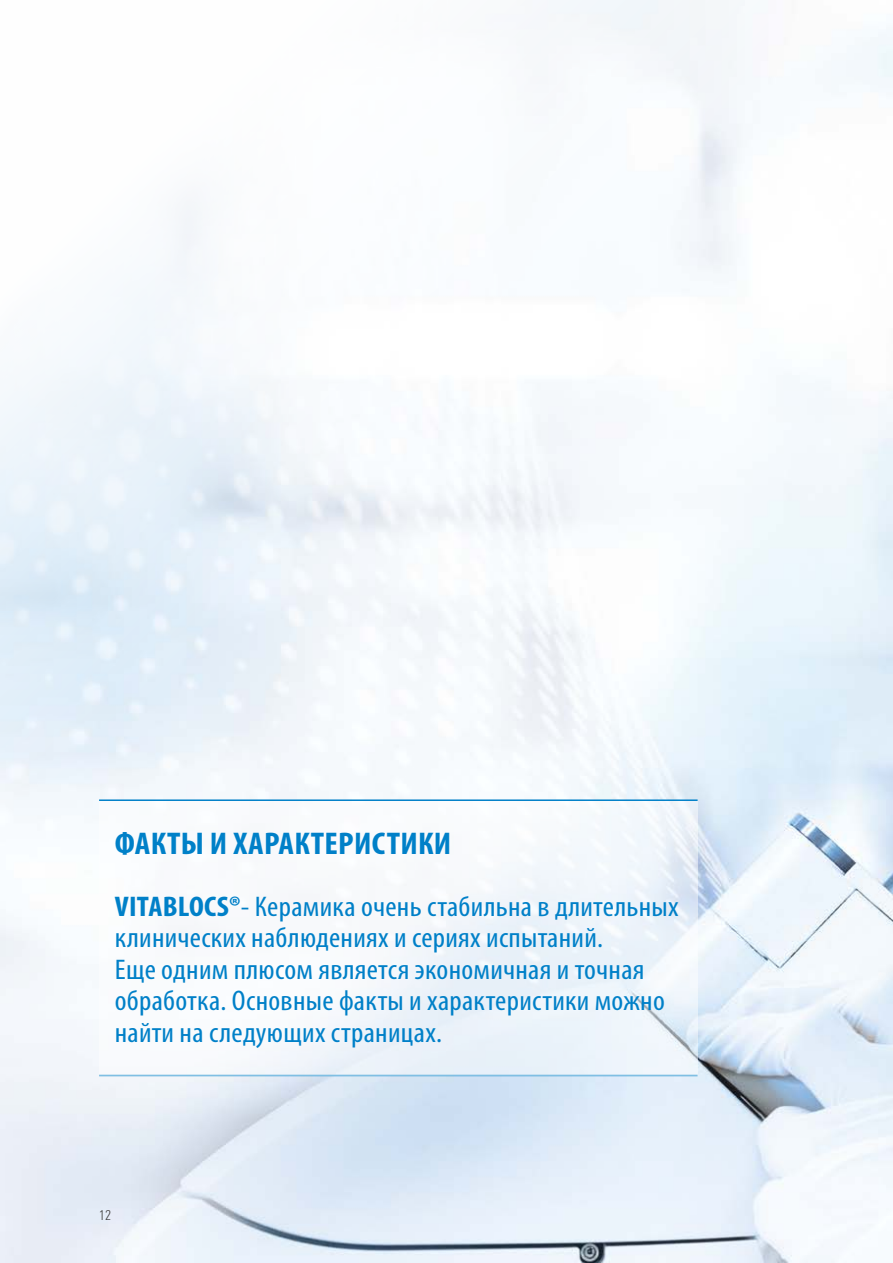
<style>
.page{position:relative;width:893px;height:1263px;background:#fff}
.page>*{position:absolute;margin:0;border:0;box-sizing:border-box;transform-origin:0 0}
.t1{font:700 condensed 31.5px "Myriad Pro";letter-spacing:.01em;color:#0080c8;scale:1.08 1}
.t2{font:condensed 28.5px/31.5px "Myriad Pro";letter-spacing:.01em;color:#0080c8;scale:1.08 1}
.t3{font:300 condensed 13.5px "Univers Next Pro";color:#3b3b3a}
.s1{font-weight:700}
</style>
<div class="page">
<img style="left:0;top:0;width:893px;height:1263px">
<hr style="left:99px;top:799px;width:599px;height:2px;background:#0080c8">
<hr style="left:99px;top:1075px;width:599px;height:1px;background:#0080c8">
<div style="left:99px;top:801px;width:599px;height:274px;background:linear-gradient(to right,#fbfcfd,#ebf2f9)"></div>
<p class="t1" style="left:115px;top:826px;width:313px">ФАКТЫ И ХАРАКТЕРИСТИКИ</p>
<p class="t2" style="left:115px;top:890px;width:523px"><span class="s1">VITABLOCS®</span>- Керамика очень стабильна в длительных клинических наблюдениях и сериях испытаний.<br>Еще одним плюсом является экономичная и точная обработка. Основные факты и характеристики можно найти на следующих страницах.</p>
<p class="t3" style="left:99px;top:1207px;width:14px">12</p>
</div>
